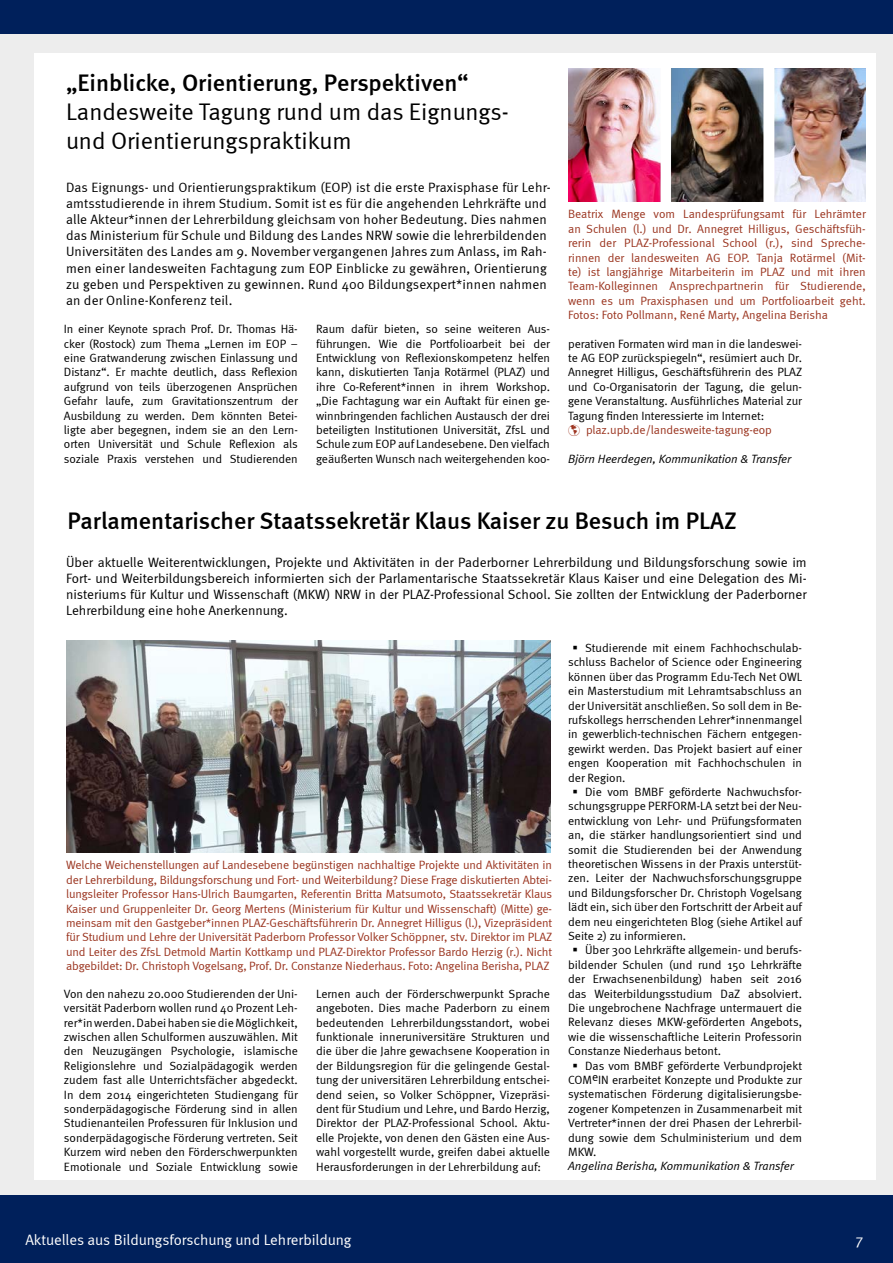
<style>
.page{position:relative;width:893px;height:1263px;background:#fff}
.page>*{position:absolute;margin:0;border:0;box-sizing:border-box;transform-origin:0 0}
.t1{font:500 24px "Meta";color:#000}
.t2{font:24px/28.8px "Meta Normal";color:#000}
.t3{font:15px "Meta Normal";letter-spacing:-.005em;color:#fff}
.t4{font:13.5px/16.2px "Meta Normal";letter-spacing:.01em;color:#000}
.t5{font:12px/14.4px "Meta Normal";letter-spacing:-.005em;color:#000;text-align:justify}
.t6{font:12px/14.4px "Meta Normal";letter-spacing:-.01em;color:#9b3520;text-align:justify}
.t7{font:italic 12px "Meta Normal";letter-spacing:-.005em;color:#000}
.s1{color:#9c321e}
</style>
<div class="page">
<div style="left:0;top:34px;width:893px;height:1161px;background:#ededed"></div>
<div style="left:0;top:0;width:893px;height:34px;background:#00205b"></div>
<div style="left:0;top:1195px;width:893px;height:68px;background:#00205b"></div>
<div style="left:34px;top:53px;width:841px;height:1127px;background:#fff"></div>
<img style="left:66px;top:641px;width:485px;height:211px">
<img style="left:568px;top:69px;width:298px;height:132px">
<h1 class="t1" style="left:66px;top:69px;width:404px">„Einblicke, Orientierung, Perspektiven“</h1>
<h1 class="t2" style="left:66px;top:97px;width:444px">Landesweite Tagung rund um das Eignungs&shy;und Orientierungspraktikum</h1>
<p class="t4" style="left:66px;top:179px;width:486px">Das Eignungs- und Orientierungspraktikum (EOP) ist die erste Praxisphase für Lehr&shy;amtsstudierende in ihrem Studium. Somit ist es für die angehenden Lehrkräfte und alle Akteur*innen der Lehrerbildung gleichsam von hoher Bedeutung. Dies nahmen das Ministerium für Schule und Bildung des Landes NRW sowie die lehrerbildenden Universitäten des Landes am 9. November vergangenen Jahres zum Anlass, im Rah&shy;men einer landesweiten Fachtagung zum EOP Einblicke zu gewähren, Orientierung zu geben und Perspektiven zu gewinnen. Rund 400 Bildungsexpert*innen nahmen an der Online-Konferenz teil.</p>
<p class="t5" style="left:64px;top:322px;width:235px">In einer Keynote sprach Prof. Dr. Thomas Hä&shy;cker (Rostock) zum Thema „Lernen im EOP – eine Gratwanderung zwischen Einlassung und Distanz“. Er machte deutlich, dass Reflexion aufgrund von teils überzogenen Ansprüchen Gefahr laufe, zum Gravitationszentrum der Ausbildung zu werden. Dem könnten Betei&shy;ligte aber begegnen, indem sie an den Lern&shy;orten Universität und Schule Reflexion als soziale Praxis verstehen und Studierenden</p>
<p class="t5" style="left:316px;top:322px;width:235px">Raum dafür bieten, so seine weiteren Aus&shy;führungen. Wie die Portfolioarbeit bei der Entwicklung von Reflexionskompetenz helfen kann, diskutierten Tanja Rotärmel (PLAZ) und ihre Co-Referent*innen in ihrem Workshop. „Die Fachtagung war ein Auftakt für einen ge&shy;winnbringenden fachlichen Austausch der drei beteiligten Institutionen Universität, ZfsL und Schule zum EOP auf Landesebene. Den vielfach geäußerten Wunsch nach weitergehenden koo-</p>
<p class="t6" style="left:568px;top:207px;width:299px">Beatrix Menge vom Landesprüfungsamt für Lehrämter an Schulen (l.) und Dr. Annegret Hilligus, Geschäftsfüh&shy;rerin der PLAZ-Professional School (r.), sind Spreche&shy;rinnen der landesweiten AG EOP. Tanja Rotärmel (Mit&shy;te) ist langjährige Mitarbeiterin im PLAZ und mit ihren Team-Kolleginnen Ansprechpartnerin für Studierende, wenn es um Praxisphasen und um Portfolioarbeit geht.<br>Fotos: Foto Pollmann, René Marty, Angelina Berisha</p>
<p class="t5" style="left:568px;top:336px;width:235px">perativen Formaten wird man in die landeswei&shy;te AG EOP zurückspiegeln“, resümiert auch Dr.<br>Annegret Hilligus, Geschäftsführerin des PLAZ und Co-Organisatorin der Tagung, die gelun&shy;gene Veranstaltung. Ausführliches Material zur Tagung finden Interessierte im Internet:</p>
<p class="t6" style="left:568px;top:423px;width:205px"><span class="s1">☑</span> plaz.upb.de/landesweite-tagung-eop</p>
<p class="t7" style="left:568px;top:452px;width:225px">Björn Heerdegen, Kommunikation &amp; Transfer</p>
<h1 class="t1" style="left:68px;top:507px;width:671px">Parlamentarischer Staatssekretär Klaus Kaiser zu Besuch im PLAZ</h1>
<p class="t4" style="left:66px;top:554px;width:742px;text-align:justify">Über aktuelle Weiterentwicklungen, Projekte und Aktivitäten in der Paderborner Lehrerbildung und Bildungsforschung sowie im Fort- und Weiterbildungsbereich informierten sich der Parlamentarische Staatssekretär Klaus Kaiser und eine Delegation des Mi&shy;nisteriums für Kultur und Wissenschaft (MKW) NRW in der PLAZ-Professional School. Sie zollten der Entwicklung der Paderborner Lehrerbildung eine hohe Anerkennung.</p>
<p class="t6" style="left:66px;top:858px;width:488px">Welche Weichenstellungen auf Landesebene begünstigen nachhaltige Projekte und Aktivitäten in der Lehrerbildung, Bildungsforschung und Fort- und Weiterbildung? Diese Frage diskutierten Abtei&shy;lungsleiter Professor Hans-Ulrich Baumgarten, Referentin Britta Matsumoto, Staatssekretär Klaus Kaiser und Gruppenleiter Dr. Georg Mertens (Ministerium für Kultur und Wissenschaft) (Mitte) ge&shy;meinsam mit den Gastgeber*innen PLAZ-Geschäftsführerin Dr. Annegret Hilligus (l.), Vizepräsident für Studium und Lehre der Universität Paderborn Professor Volker Schöppner, stv. Direktor im PLAZ und Leiter des ZfsL Detmold Martin Kottkamp und PLAZ-Direktor Professor Bardo Herzig (r.). Nicht abgebildet: Dr. Christoph Vogelsang, Prof. Dr. Constanze Niederhaus. Foto: Angelina Berisha, PLAZ</p>
<p class="t5" style="left:64px;top:986px;width:235px">Von den nahezu 20.000 Studierenden der Uni&shy;versität Paderborn wollen rund 40 Prozent Leh&shy;rer*in werden. Dabei haben sie die Möglichkeit, zwischen allen Schulformen auszuwählen. Mit den Neuzugängen Psychologie, islamische Religionslehre und Sozialpädagogik werden zudem fast alle Unterrichtsfächer abgedeckt.<br>In dem 2014 eingerichteten Studiengang für sonderpädagogische Förderung sind in allen Studienanteilen Professuren für Inklusion und sonderpädagogische Förderung vertreten. Seit Kurzem wird neben den Förderschwerpunkten Emotionale und Soziale Entwicklung sowie</p>
<p class="t5" style="left:316px;top:986px;width:235px">Lernen auch der Förderschwerpunkt Sprache angeboten. Dies mache Paderborn zu einem bedeutenden Lehrerbildungsstandort, wobei funktionale inneruniversitäre Strukturen und die über die Jahre gewachsene Kooperation in der Bildungsregion für die gelingende Gestal&shy;tung der universitären Lehrerbildung entschei&shy;dend seien, so Volker Schöppner, Vizepräsi&shy;dent für Studium und Lehre, und Bardo Herzig, Direktor der PLAZ-Professional School. Aktu&shy;elle Projekte, von denen den Gästen eine Aus&shy;wahl vorgestellt wurde, greifen dabei aktuelle Herausforderungen in der Lehrerbildung auf:</p>
<p class="t5" style="left:568px;top:640px;width:236px;text-indent:4px">▪ Studierende mit einem Fachhochschulab&shy;schluss Bachelor of Science oder Engineering können über das Programm Edu-Tech Net OWL ein Masterstudium mit Lehramtsabschluss an der Universität anschließen. So soll dem in Be&shy;rufskollegs herrschenden Lehrer*innenmangel in gewerblich-technischen Fächern entgegen&shy;gewirkt werden. Das Projekt basiert auf einer engen Kooperation mit Fachhochschulen in der Region.</p>
<p class="t5" style="left:568px;top:784px;width:235px;text-indent:4px">▪ Die vom BMBF geförderte Nachwuchsfor&shy;schungsgruppe PERFORM-LA setzt bei der Neu&shy;entwicklung von Lehr- und Prüfungsformaten an, die stärker handlungsorientiert sind und somit die Studierenden bei der Anwendung theoretischen Wissens in der Praxis unterstüt&shy;zen. Leiter der Nachwuchsforschungsgruppe und Bildungsforscher Dr. Christoph Vogelsang lädt ein, sich über den Fortschritt der Arbeit auf dem neu eingerichteten Blog (siehe Artikel auf Seite 2) zu informieren.</p>
<p class="t5" style="left:568px;top:943px;width:235px;text-indent:4px">▪ Über 300 Lehrkräfte allgemein- und berufs&shy;bildender Schulen (und rund 150 Lehrkräfte der Erwachsenenbildung) haben seit 2016 das Weiterbildungsstudium DaZ absolviert.<br>Die ungebrochene Nachfrage untermauert die Relevanz dieses MKW-geförderten Angebots, wie die wissenschaftliche Leiterin Professorin Constanze Niederhaus betont.</p>
<p class="t5" style="left:568px;top:1058px;width:235px;text-indent:4px">▪ Das vom BMBF geförderte Verbundprojekt COMeIN erarbeitet Konzepte und Produkte zur systematischen Förderung digitalisierungsbe&shy;zogener Kompetenzen in Zusammenarbeit mit Vertreter*innen der drei Phasen der Lehrerbil&shy;dung sowie dem Schulministerium und dem MKW.</p>
<p class="t7" style="left:568px;top:1159px;width:227px">Angelina Berisha, Kommunikation &amp; Transfer</p>
<p class="t3" style="left:25px;top:1231px;width:328px">Aktuelles aus Bildungsforschung und Lehrerbildung</p>
<p class="t3" style="left:856px;top:1231px;width:9px">7</p>
</div>
